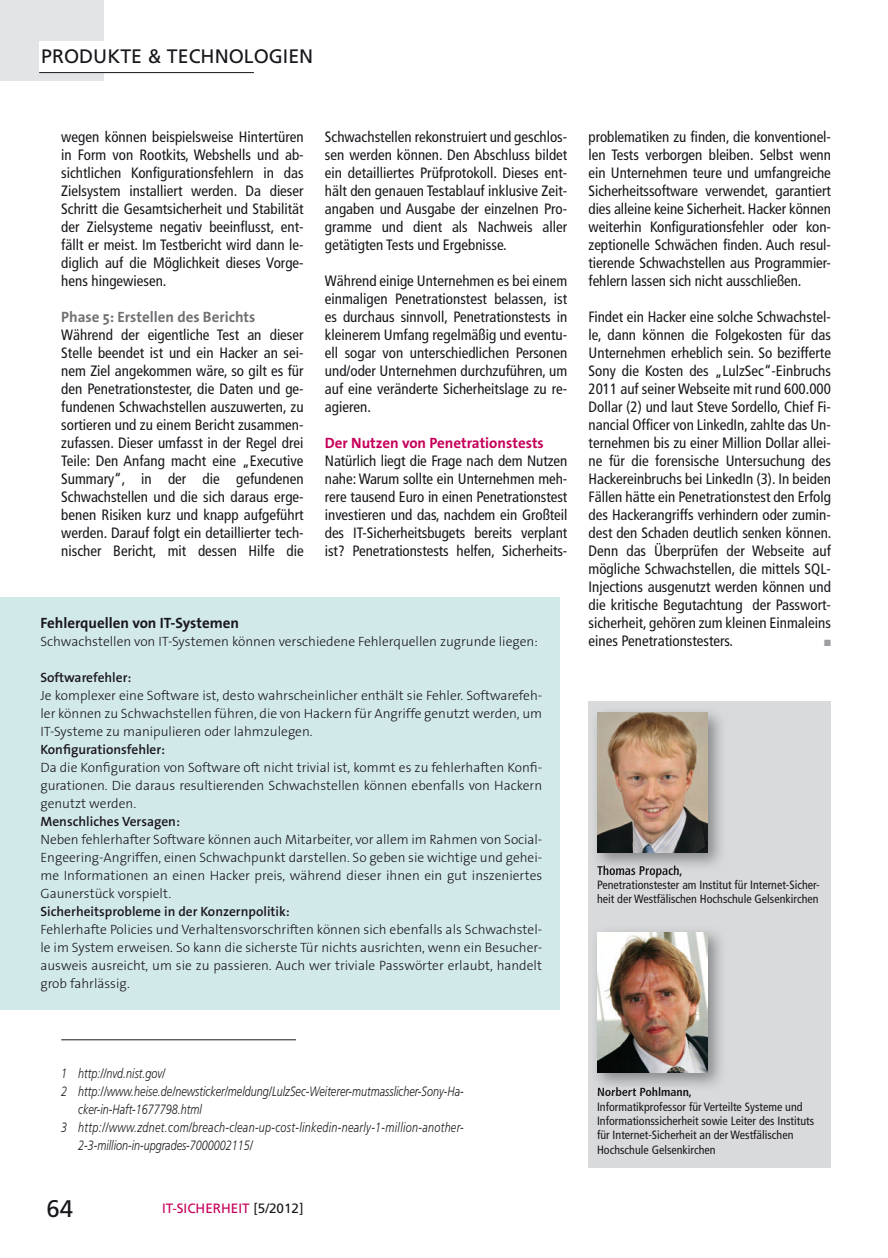
<style>
.page{position:relative;width:888px;height:1258px;background:#fff}
.page>*{position:absolute;margin:0;border:0;box-sizing:border-box;transform-origin:0 0}
.t1{font:24px "Frutiger LT";color:#1a171c}
.t2{font:19.5px "Frutiger LT";color:#1a171c}
.t3{font:condensed 15px/18px "Frutiger LT";color:#1a171c;text-align:justify}
.t4{font:700 15px "The Sans Os F";color:#c6005a}
.t5{font:700 15px "The Sans Os F";color:#707173}
.t6{font:700 15px "The Sans B7";color:#1a171c}
.t7{font:300 13.5px/18px "The Sans B3";color:#1a171c;text-align:justify}
.t8{font:italic 300 13.5px "Frutiger";letter-spacing:.005em;color:#1a171c;scale:.8 1}
.t9{font:600 13.5px "The Sans B6";color:#1a171c}
.t10{font:italic 300 13.5px "Frutiger";letter-spacing:.03em;color:#1a171c;scale:.8 1}
.t11{font:13.5px "Frutiger LT";color:#c6005a}
.t12{font:condensed 12px/14.4px "Frutiger LT";color:#1a171c}
.t13{font:700 condensed 12px "Frutiger LT";color:#1a171c}
.t14{font:9px "Zapf Dingbats";color:#9d9ea0}
.s1{color:#1a171c}
</style>
<div class="page">
<div style="left:0;top:0;width:104px;height:80px;background:#e3e4e5"></div>
<div style="left:39px;top:41px;width:73px;height:32px;background:#fff"></div>
<hr style="left:39px;top:72px;width:215px;height:1px;background:#1a171c">
<div style="left:589px;top:701px;width:242px;height:467px;background:#d9dadb"></div>
<img style="left:596px;top:931px;width:125px;height:155px">
<img style="left:598px;top:1087px;width:91px;height:5px">
<img style="left:597px;top:932px;width:111px;height:140px">
<img style="left:596px;top:712px;width:125px;height:155px">
<img style="left:597px;top:865px;width:85px;height:7px">
<img style="left:597px;top:712px;width:111px;height:140px">
<div style="left:0;top:597px;width:560px;height:412px;background:#d2e9ea"></div>
<hr style="left:61px;top:1039px;width:235px;height:1px;background:#1a171c">
<h2 class="t2" style="left:41px;top:45px;width:273px">PRODUKTE &amp; TECHNOLOGIEN</h2>
<p class="t3" style="left:61px;top:127px;width:244px">wegen können beispielsweise Hintertüren in Form von Rootkits, Webshells und ab&shy;sichtlichen Konfigurationsfehlern in das Zielsystem installiert werden. Da dieser Schritt die Gesamtsicherheit und Stabilität der Zielsysteme negativ beeinflusst, ent&shy;fällt er meist. Im Testbericht wird dann le&shy;diglich auf die Möglichkeit dieses Vorge&shy;hens hingewiesen.</p>
<p class="t5" style="left:61px;top:307px;width:196px">Phase 5: Erstellen des Berichts</p>
<p class="t3" style="left:61px;top:325px;width:244px">Während der eigentliche Test an dieser Stelle beendet ist und ein Hacker an sei&shy;nem Ziel angekommen wäre, so gilt es für den Penetrationstester, die Daten und ge&shy;fundenen Schwachstellen auszuwerten, zu sortieren und zu einem Bericht zusammen&shy;zufassen. Dieser umfasst in der Regel drei Teile: Den Anfang macht eine „Executive Summary“, in der die gefundenen Schwachstellen und die sich daraus erge&shy;benen Risiken kurz und knapp aufgeführt werden. Darauf folgt ein detaillierter tech&shy;nischer Bericht, mit dessen Hilfe die</p>
<p class="t3" style="left:325px;top:127px;width:244px">Schwachstellen rekonstruiert und geschlos&shy;sen werden können. Den Abschluss bildet ein detailliertes Prüfprotokoll. Dieses ent&shy;hält den genauen Testablauf inklusive Zeit&shy;angaben und Ausgabe der einzelnen Pro&shy;gramme und dient als Nachweis aller getätigten Tests und Ergebnisse.</p>
<p class="t3" style="left:325px;top:271px;width:244px">Während einige Unternehmen es bei einem einmaligen Penetrationstest belassen, ist es durchaus sinnvoll, Penetrationstests in kleinerem Umfang regelmäßig und eventu&shy;ell sogar von unterschiedlichen Personen und/oder Unternehmen durchzuführen, um auf eine veränderte Sicherheitslage zu re&shy;agieren.</p>
<p class="t4" style="left:325px;top:433px;width:220px">Der Nutzen von Penetrationstests</p>
<p class="t3" style="left:325px;top:451px;width:244px">Natürlich liegt die Frage nach dem Nutzen nahe: Warum sollte ein Unternehmen meh&shy;rere tausend Euro in einen Penetrationstest investieren und das, nachdem ein Großteil des IT-Sicherheitsbugets bereits verplant ist? Penetrationstests helfen, Sicherheits-</p>
<p class="t6" style="left:40px;top:615px;width:200px">Fehlerquellen von IT-Systemen</p>
<p class="t7" style="left:40px;top:632px;width:499px">Schwachstellen von IT-Systemen können verschiedene Fehlerquellen zugrunde liegen:</p>
<p class="t9" style="left:40px;top:670px;width:92px">Softwarefehler:</p>
<p class="t7" style="left:40px;top:686px;width:503px">Je komplexer eine Software ist, desto wahrscheinlicher enthält sie Fehler. Softwarefeh&shy;ler können zu Schwachstellen führen, die von Hackern für Angriffe genutzt werden, um IT-Systeme zu manipulieren oder lahmzulegen.</p>
<p class="t9" style="left:40px;top:742px;width:126px">Konfigurationsfehler:</p>
<p class="t7" style="left:40px;top:758px;width:503px">Da die Konfiguration von Software oft nicht trivial ist, kommt es zu fehlerhaften Konfi&shy;gurationen. Die daraus resultierenden Schwachstellen können ebenfalls von Hackern genutzt werden.</p>
<p class="t9" style="left:40px;top:814px;width:141px">Menschliches Versagen:</p>
<p class="t7" style="left:40px;top:830px;width:503px">Neben fehlerhafter Software können auch Mitarbeiter, vor allem im Rahmen von Social-Engeering-Angriffen, einen Schwachpunkt darstellen. So geben sie wichtige und gehei&shy;me Informationen an einen Hacker preis, während dieser ihnen ein gut inszeniertes Gaunerstück vorspielt.</p>
<p class="t9" style="left:40px;top:904px;width:251px">Sicherheitsprobleme in der Konzernpolitik:</p>
<p class="t7" style="left:40px;top:920px;width:503px">Fehlerhafte Policies und Verhaltensvorschriften können sich ebenfalls als Schwachstel&shy;le im System erweisen. So kann die sicherste Tür nichts ausrichten, wenn ein Besucher&shy;ausweis ausreicht, um sie zu passieren. Auch wer triviale Passwörter erlaubt, handelt grob fahrlässig.</p>
<p class="t3" style="left:589px;top:127px;width:244px">problematiken zu finden, die konventionel&shy;len Tests verborgen bleiben. Selbst wenn ein Unternehmen teure und umfangreiche Sicherheitssoftware verwendet, garantiert dies alleine keine Sicherheit. Hacker können weiterhin Konfigurationsfehler oder kon&shy;zeptionelle Schwächen finden. Auch resul&shy;tierende Schwachstellen aus Programmier&shy;fehlern lassen sich nicht ausschließen.</p>
<p class="t3" style="left:589px;top:307px;width:244px">Findet ein Hacker eine solche Schwachstel&shy;le, dann können die Folgekosten für das Unternehmen erheblich sein. So bezifferte Sony die Kosten des „LulzSec“-Einbruchs 2011 auf seiner Webseite mit rund 600.000<br>Dollar (2) und laut Steve Sordello, Chief Fi&shy;nancial Officer von LinkedIn, zahlte das Un&shy;ternehmen bis zu einer Million Dollar allei&shy;ne für die forensische Untersuchung des Hackereinbruchs bei LinkedIn (3). In beiden Fällen hätte ein Penetrationstest den Erfolg des Hackerangriffs verhindern oder zumin&shy;dest den Schaden deutlich senken können.<br>Denn das Überprüfen der Webseite auf mögliche Schwachstellen, die mittels SQL-Injections ausgenutzt werden können und die kritische Begutachtung der Passwort&shy;sicherheit, gehören zum kleinen Einmaleins eines Penetrationstesters.</p>
<p class="t14" style="left:824px;top:638px;width:8px">■</p>
<p class="t13" style="left:597px;top:863px;width:87px">Thomas Propach,</p>
<p class="t12" style="left:597px;top:878px;width:224px">Penetrationstester am Institut für Internet-Sicher&shy;heit der Westfälischen Hochschule Gelsenkirchen</p>
<p class="t8" style="left:61px;top:1065px;width:132px">1 http://nvd.nist.gov/</p>
<p class="t8" style="left:61px;top:1083px;width:505px">2 http://www.heise.de/newsticker/meldung/LulzSec-Weiterer-mutmasslicher-Sony-Ha-</p>
<p class="t8" style="left:78px;top:1101px;width:156px">cker-in-Haft-1677798.html</p>
<p class="t10" style="left:61px;top:1119px;width:504px">3 http://www.zdnet.com/breach-clean-up-cost-linkedin-nearly-1-million-another-</p>
<p class="t8" style="left:78px;top:1137px;width:220px">2-3-million-in-upgrades-7000002115/</p>
<h1 class="t1" style="left:46px;top:1194px;width:28px">64</h1>
<p class="t11" style="left:162px;top:1200px;width:143px">IT-SICHERHEIT <span class="s1">[5/2012]</span></p>
<p class="t13" style="left:597px;top:1085px;width:96px">Norbert Pohlmann,</p>
<p class="t12" style="left:597px;top:1099px;width:219px">Informatikprofessor für Verteilte Systeme und Informationssicherheit sowie Leiter des Instituts für Internet-Sicherheit an der Westfälischen Hochschule Gelsenkirchen</p>
</div>
